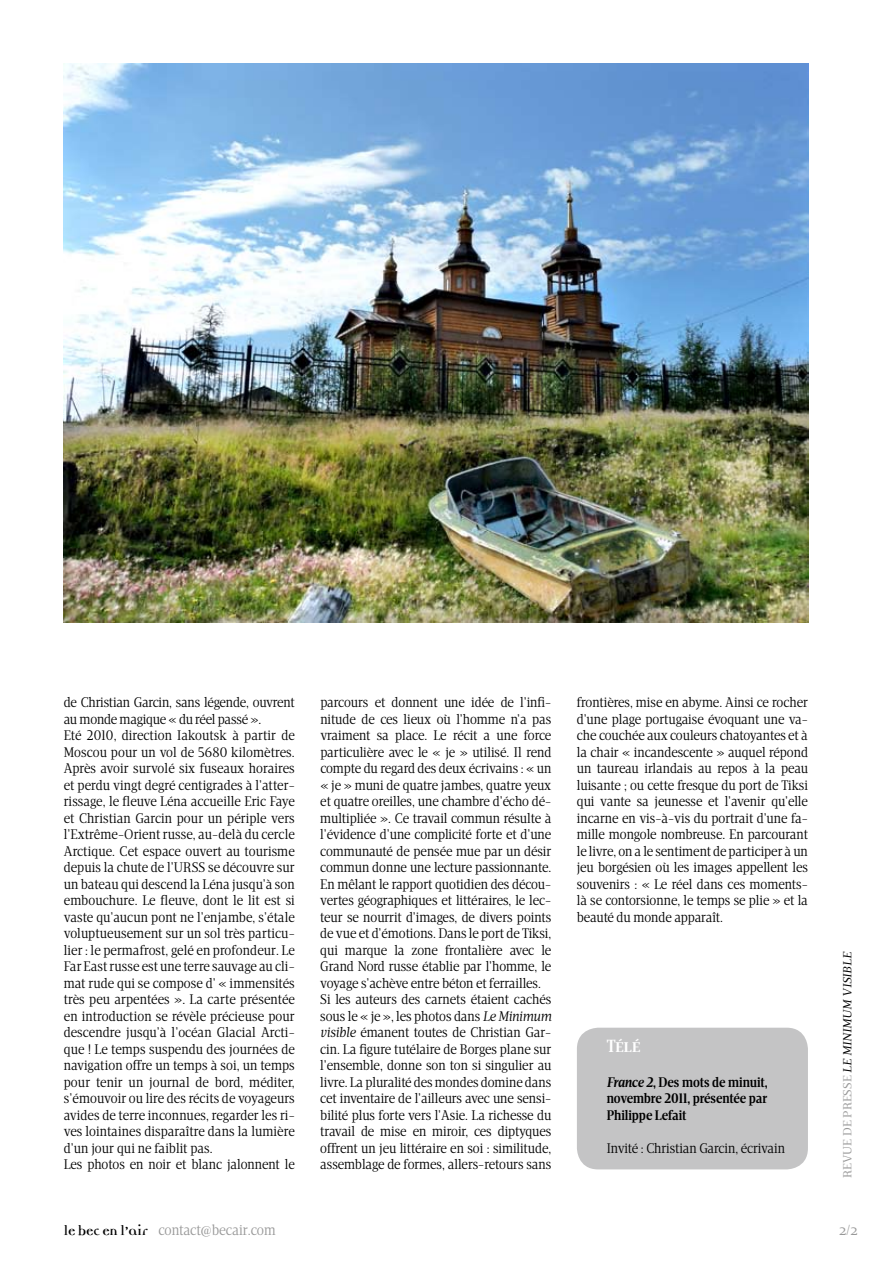
<style>
.page{position:relative;width:893px;height:1263px;background:#fff}
.page>*{position:absolute;margin:0;border:0;box-sizing:border-box;transform-origin:0 0}
.t1{font:700 18px "Apud";color:#fff}
.t2{font:15px "Apud";letter-spacing:-.01em;color:#989898}
.t3{font:italic 15px "Apud";color:#000}
.t4{font:14.25px/16.5px "Apud";color:#000}
.t5{font:700 14.25px/16.5px "Apud";color:#000;text-align:justify}
.s1{font-style:italic}
.s2{font-style:normal;color:#989898}
.s3{font-family:"Democratica";font-weight:700;color:#000}
</style>
<div class="page">
<div style="left:577px;top:1028px;width:231px;height:141px;background:#c4c4c5;border-radius:21px"></div>
<img style="left:64px;top:64px;width:744px;height:558px">
<p class="t4" style="left:64px;top:694px;width:233px">de Christian Garcin, sans légende, ouvrent au monde magique « du réel passé ».<br>Eté 2010, direction Iakoutsk à partir de Moscou pour un vol de 5680 kilomètres.<br>Après avoir survolé six fuseaux horaires et perdu vingt degré centigrades à l’atter&shy;rissage, le fleuve Léna accueille Eric Faye et Christian Garcin pour un périple vers l’Extrême-Orient russe, au-delà du cercle Arctique. Cet espace ouvert au tourisme depuis la chute de l’URSS se découvre sur un bateau qui descend la Léna jusqu’à son embouchure. Le fleuve, dont le lit est si vaste qu’aucun pont ne l’enjambe, s’étale voluptueusement sur un sol très particu&shy;lier : le permafrost, gelé en profondeur. Le Far East russe est une terre sauvage au cli&shy;mat rude qui se compose d’ « immensités très peu arpentées ». La carte présentée en introduction se révèle précieuse pour descendre jusqu’à l’océan Glacial Arcti&shy;que ! Le temps suspendu des journées de navigation offre un temps à soi, un temps pour tenir un journal de bord, méditer, s’émouvoir ou lire des récits de voyageurs avides de terre inconnues, regarder les ri&shy;ves lointaines disparaître dans la lumière d’un jour qui ne faiblit pas.<br>Les photos en noir et blanc jalonnent le</p>
<p class="t4" style="left:320px;top:694px;width:233px">parcours et donnent une idée de l’infi&shy;nitude de ces lieux où l’homme n’a pas vraiment sa place. Le récit a une force particulière avec le « je » utilisé. Il rend compte du regard des deux écrivains : « un « je » muni de quatre jambes, quatre yeux et quatre oreilles, une chambre d’écho dé&shy;multipliée ». Ce travail commun résulte à l’évidence d’une complicité forte et d’une communauté de pensée mue par un désir commun donne une lecture passionnante.<br>En mêlant le rapport quotidien des décou&shy;vertes géographiques et littéraires, le lec&shy;teur se nourrit d’images, de divers points de vue et d’émotions. Dans le port de Tiksi, qui marque la zone frontalière avec le Grand Nord russe établie par l’homme, le voyage s’achève entre béton et ferrailles.<br>Si les auteurs des carnets étaient cachés sous le « je », les photos dans <span class="s1">Le Minimum visible</span> émanent toutes de Christian Gar&shy;cin. La figure tutélaire de Borges plane sur l’ensemble, donne son ton si singulier au livre. La pluralité des mondes domine dans cet inventaire de l’ailleurs avec une sensi&shy;bilité plus forte vers l’Asie. La richesse du travail de mise en miroir, ces diptyques offrent un jeu littéraire en soi : similitude, assemblage de formes, allers-retours sans</p>
<p class="t4" style="left:577px;top:694px;width:233px;text-align:justify">frontières, mise en abyme. Ainsi ce rocher d’une plage portugaise évoquant une va&shy;che couchée aux couleurs chatoyantes et à la chair « incandescente » auquel répond un taureau irlandais au repos à la peau luisante ; ou cette fresque du port de Tiksi qui vante sa jeunesse et l’avenir qu’elle incarne en vis-à-vis du portrait d’une fa&shy;mille mongole nombreuse. En parcourant le livre, on a le sentiment de participer à un jeu borgésien où les images appellent les souvenirs : « Le réel dans ces moments&shy;là se contorsionne, le temps se plie » et la beauté du monde apparaît.</p>
<p class="t1" style="left:607px;top:1036px;width:35px">Télé</p>
<p class="t5" style="left:607px;top:1074px;width:162px"><span class="s1">France 2</span>, Des mots de minuit, novembre 2011, présentée par Philippe Lefait</p>
<p class="t4" style="left:607px;top:1140px;width:180px">Invité : Christian Garcin, écrivain</p>
<p class="t3" style="left:838px;top:1178px;width:228px;rotate:-90deg"><span class="s2">revue de presse</span> le minimum visible</p>
<p class="t2" style="left:64px;top:1222px;width:213px"><span class="s3">le bec en l’air</span> contact@becair.com</p>
<p class="t2" style="left:839px;top:1222px;width:20px">2/2</p>
</div>
